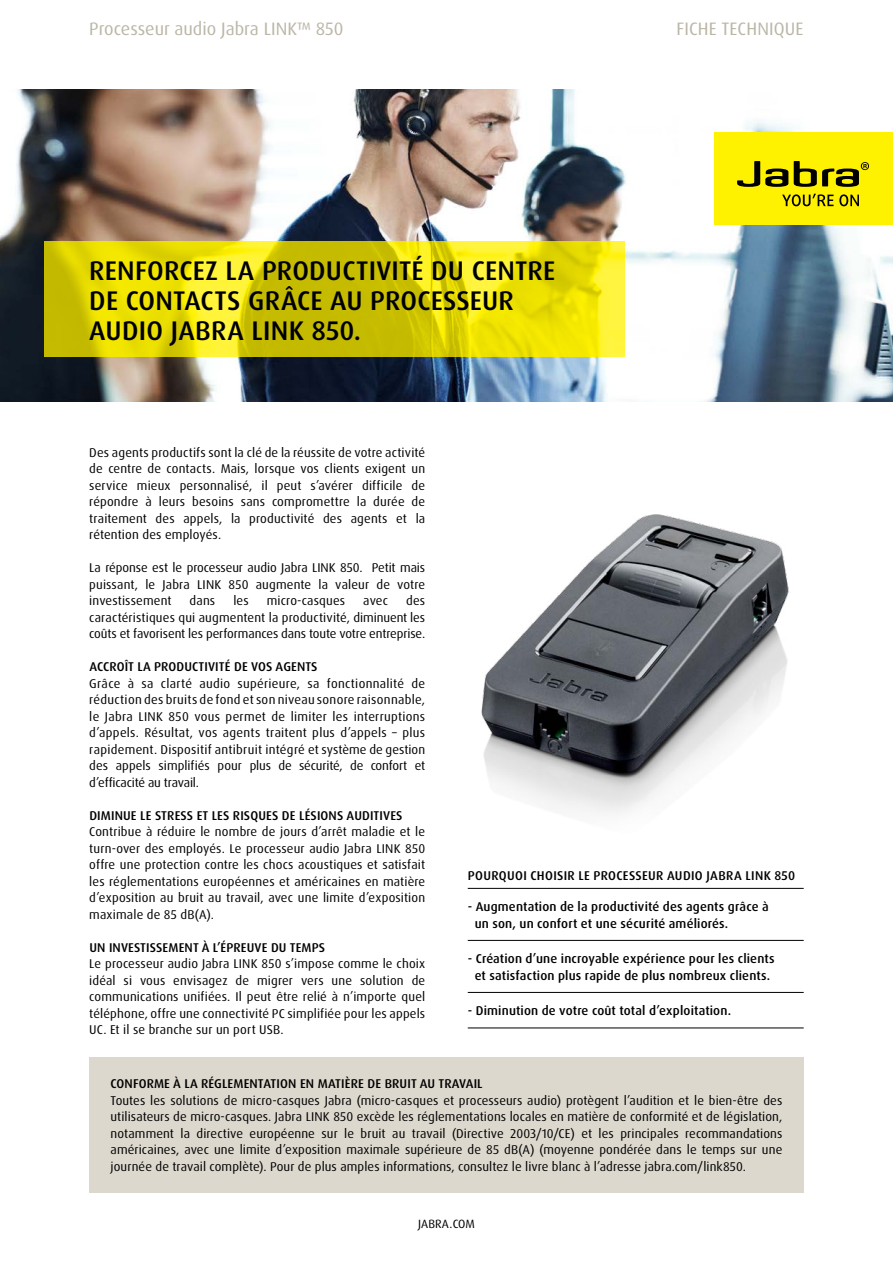
<style>
.page{position:relative;width:893px;height:1263px;background:#fff}
.page>*{position:absolute;margin:0;border:0;box-sizing:border-box;transform-origin:0 0}
.t1{font:500 27px/30px "Dax Pro";letter-spacing:.005em;color:#000}
.t2{font:18px "Dax Pro";color:#bbb6a6}
.t3{font:12.75px/16.5px "Dax Pro";letter-spacing:.01em;color:#000;text-align:justify}
.t4{font:500 12.75px/16.5px "Dax Pro";letter-spacing:.01em;color:#000}
.t5{font:12px "Dax Pro";letter-spacing:.01em;color:#000}
</style>
<div class="page">
<img style="left:0;top:89px;width:893px;height:313px">
<img style="left:481px;top:514px;width:308px;height:299px">
<svg style="left:45px;top:241px;width:580px;height:116px;background:#e0d50a"></svg>
<div style="left:714px;top:132px;width:179px;height:93px;background:#fff200"></div>
<svg style="left:737px;top:161px;width:51px;height:26px"></svg>
<svg style="left:794px;top:161px;width:75px;height:26px"></svg>
<svg style="left:782px;top:194px;width:51px;height:12px"></svg>
<svg style="left:839px;top:194px;width:20px;height:12px"></svg>
<div style="left:89px;top:1057px;width:715px;height:135px;background:#dcd8ce"></div>
<svg style="left:468px;top:887px;width:336px;height:105px"></svg>
<hr style="left:468px;top:888px;width:336px;height:1px;background:#000">
<hr style="left:468px;top:940px;width:336px;height:1px;background:#000">
<hr style="left:468px;top:992px;width:336px;height:1px;background:#000">
<hr style="left:468px;top:1027px;width:336px;height:1px;background:#000">
<h2 class="t2" style="left:89px;top:18px;width:256px">Processeur audio Jabra LINK™ 850</h2>
<h1 class="t1" style="left:89px;top:255px;width:468px">RENFORCEZ LA PRODUCTIVITÉ DU CENTRE<br>DE CONTACTS GRÂCE AU PROCESSEUR<br>AUDIO JABRA LINK 850.</h1>
<h2 class="t2" style="left:676px;top:18px;width:129px">FICHE TECHNIQUE</h2>
<p class="t3" style="left:89px;top:444px;width:337px">Des agents productifs sont la clé de la réussite de votre activité de centre de contacts. Mais, lorsque vos clients exigent un service mieux personnalisé, il peut s’avérer difficile de répondre à leurs besoins sans compromettre la durée de traitement des appels, la productivité des agents et la rétention des employés.</p>
<p class="t3" style="left:89px;top:559px;width:337px">La réponse est le processeur audio Jabra LINK 850. Petit mais puissant, le Jabra LINK 850 augmente la valeur de votre investissement</p>
<p class="t3" style="left:89px;top:592px;width:337px;text-indent:317px">des caractéristiques qui augmentent la productivité, diminuent les coûts et favorisent les performances dans toute votre entreprise.</p>
<p class="t4" style="left:89px;top:658px;width:230px">ACCROÎT LA PRODUCTIVITÉ DE VOS AGENTS</p>
<p class="t3" style="left:89px;top:675px;width:337px">Grâce à sa clarté audio supérieure, sa fonctionnalité de réduction des bruits de fond et son niveau sonore raisonnable, le Jabra LINK 850 vous permet de limiter les interruptions d’appels. Résultat, vos agents traitent plus d’appels – plus rapidement. Dispositif antibruit intégré et système de gestion des appels simplifiés pour plus de sécurité, de confort et d’efficacité au travail.</p>
<p class="t4" style="left:89px;top:807px;width:315px">DIMINUE LE STRESS ET LES RISQUES DE LÉSIONS AUDITIVES</p>
<p class="t3" style="left:89px;top:823px;width:337px">Contribue à réduire le nombre de jours d’arrêt maladie et le turn-over des employés. Le processeur audio Jabra LINK 850 offre une protection contre les chocs acoustiques et satisfait les réglementations européennes et américaines en matière d’exposition au bruit au travail, avec une limite d’exposition maximale de 85 dB(A).</p>
<p class="t4" style="left:89px;top:939px;width:237px">UN INVESTISSEMENT À L’ÉPREUVE DU TEMPS</p>
<p class="t3" style="left:89px;top:955px;width:337px">Le processeur audio Jabra LINK 850 s’impose comme le choix idéal si vous envisagez de migrer vers une solution de communications unifiées. Il peut être relié à n’importe quel téléphone, offre une connectivité PC simplifiée pour les appels UC. Et il se branche sur un port USB.</p>
<p class="t3" style="left:190px;top:592px;width:27px">dans</p>
<p class="t3" style="left:233px;top:592px;width:17px">les</p>
<p class="t3" style="left:267px;top:592px;width:80px">micro-casques</p>
<p class="t3" style="left:363px;top:592px;width:26px">avec</p>
<p class="t4" style="left:468px;top:867px;width:329px">POURQUOI CHOISIR LE PROCESSEUR AUDIO JABRA LINK 850</p>
<p class="t4" style="left:475px;top:898px;width:295px;text-indent:-7px">- Augmentation de la productivité des agents grâce à un son, un confort et une sécurité améliorés.</p>
<p class="t4" style="left:468px;top:950px;width:308px;text-align:center">- Création d’une incroyable expérience pour les clients et satisfaction plus rapide de plus nombreux clients.</p>
<p class="t4" style="left:468px;top:1002px;width:265px">- Diminution de votre coût total d’exploitation.</p>
<p class="t4" style="left:111px;top:1076px;width:374px">CONFORME À LA RÉGLEMENTATION EN MATIÈRE DE BRUIT AU TRAVAIL</p>
<p class="t3" style="left:111px;top:1092px;width:673px">Toutes les solutions de micro-casques Jabra (micro-casques et processeurs audio) protègent l’audition et le bien-être des utilisateurs de micro-casques. Jabra LINK 850 excède les réglementations locales en matière de conformité et de législation, notamment la directive européenne sur le bruit au travail (Directive 2003/10/CE) et les principales recommandations américaines, avec une limite d’exposition maximale supérieure de 85 dB(A) (moyenne pondérée dans le temps sur une journée de travail complète). Pour de plus amples informations, consultez le livre blanc à l’adresse jabra.com/link850.</p>
<p class="t5" style="left:418px;top:1216px;width:58px">JABRA.COM</p>
</div>
